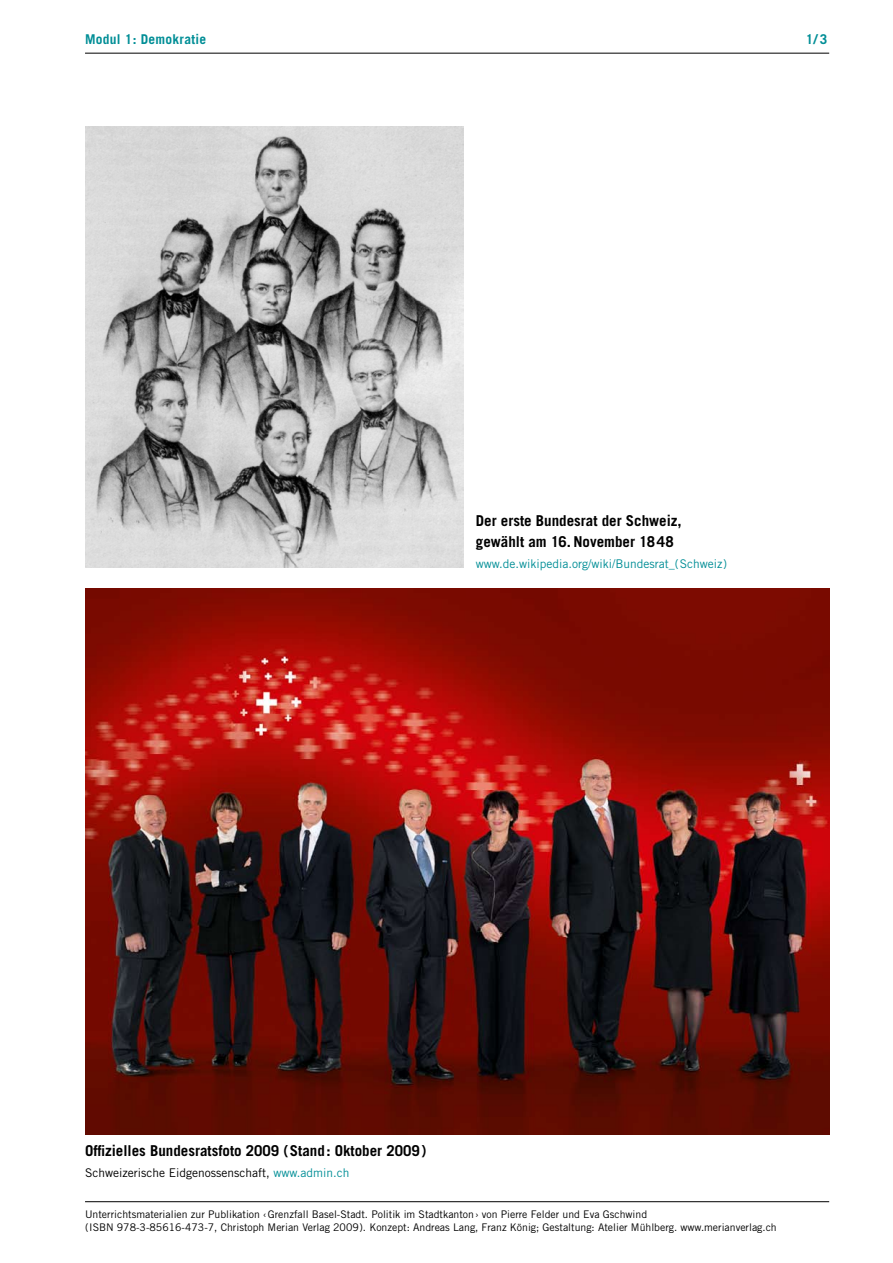
<style>
.page{position:relative;width:893px;height:1263px;background:#fff}
.page>*{position:absolute;margin:0;border:0;box-sizing:border-box;transform-origin:0 0}
.t1{font:700 15px/21px "Trade Gothic";color:#000}
.t2{font:700 13.5px "Trade Gothic";letter-spacing:.02em;color:#008e96}
.t3{font:12px "Trade Gothic";color:#008e96}
.t4{font:12px "Trade Gothic";color:#000}
.t5{font:10.5px/13.5px "Trade Gothic";color:#000}
.s1{color:#008e96}
</style>
<div class="page">
<hr style="left:85px;top:1201px;width:744px;height:1px;background:#000">
<hr style="left:85px;top:53px;width:744px;height:1px;background:#000">
<img style="left:85px;top:589px;width:744px;height:546px">
<img style="left:85px;top:127px;width:378px;height:441px">
<p class="t2" style="left:85px;top:31px;width:123px">Modul 1: Demokratie</p>
<p class="t2" style="left:806px;top:31px;width:23px">1/3</p>
<h1 class="t1" style="left:476px;top:509px;width:207px">Der erste Bundesrat der Schweiz, gewählt am 16. November 1848</h1>
<p class="t3" style="left:476px;top:556px;width:253px">www.de.wikipedia.org/wiki/Bundesrat_(Schweiz)</p>
<h1 class="t1" style="left:85px;top:1139px;width:343px">Offizielles Bundesratsfoto 2009 (Stand: Oktober 2009)</h1>
<p class="t4" style="left:85px;top:1165px;width:266px">Schweizerische Eidgenossenschaft, <span class="s1">www.admin.ch</span></p>
<p class="t5" style="left:85px;top:1207px;width:693px">Unterrichtsmaterialien zur Publikation ‹Grenzfall Basel-Stadt. Politik im Stadtkanton› von Pierre Felder und Eva Gschwind<br>(ISBN 978-3-85616-473-7, Christoph Merian Verlag 2009). Konzept: Andreas Lang, Franz König; Gestaltung: Atelier Mühlberg. www.merianverlag.ch</p>
</div>
